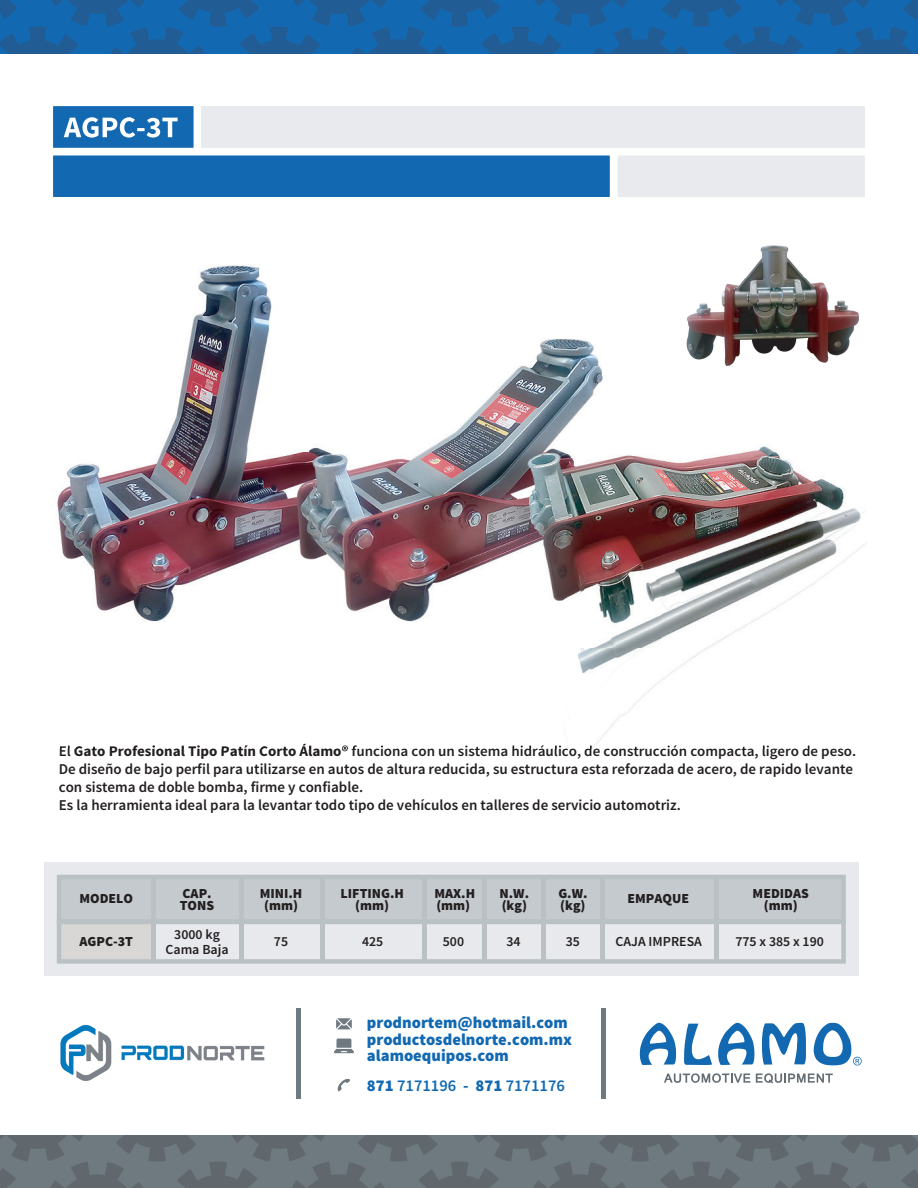
<style>
.page{position:relative;width:918px;height:1188px;background:#fff}
.page>*{position:absolute;margin:0;border:0;box-sizing:border-box;transform-origin:0 0}
.t1{font:900 16.5px/16.5px "Source Sans Pro";color:#1369b1}
.t2{font:600 16.5px "Source Sans Pro";color:#1369b1}
.t3{font:600 15px/18px "Source Sans Pro";color:#231f20}
.t4{font:900 13.8px/12px "Source Sans Pro";color:#231f20}
.t5{font:600 13.8px/15px "Source Sans Pro";color:#231f20;text-align:center}
.s1{font-weight:700}
.s2{font-weight:900}
</style>
<div class="page">
<svg style="left:0;top:1135px;width:918px;height:53px;background:#697279"></svg>
<svg style="left:0;top:0;width:918px;height:53px;background:#1764a6"></svg>
<div style="left:44px;top:862px;width:815px;height:114px;background:#e8e9ed"></div>
<svg style="left:57px;top:875px;width:789px;height:89px"></svg>
<div style="left:151px;top:877px;width:5px;height:84px;background:#bac1c5"></div>
<hr style="left:239px;top:877px;width:4px;height:84px;background:#bac1c5">
<hr style="left:320px;top:877px;width:4px;height:84px;background:#bac1c5">
<hr style="left:482px;top:877px;width:4px;height:84px;background:#bac1c5">
<hr style="left:601px;top:878px;width:4px;height:84px;background:#bac1c5">
<div style="left:714px;top:877px;width:5px;height:84px;background:#bac1c5"></div>
<hr style="left:422px;top:877px;width:4px;height:84px;background:#bac1c5">
<hr style="left:541px;top:876px;width:4px;height:84px;background:#bac1c5">
<img style="left:53px;top:106px;width:814px;height:643px">
<div style="left:202px;top:106px;width:663px;height:42px;background:#e9eaee"></div>
<div style="left:618px;top:156px;width:247px;height:41px;background:#e9eaee"></div>
<img style="left:53px;top:106px;width:140px;height:42px">
<div style="left:53px;top:156px;width:557px;height:41px;background:#1369b1"></div>
<img style="left:64px;top:117px;width:114px;height:21px">
<div style="left:65px;top:166px;width:114px;height:20px;background:#1369b1"></div>
<img style="left:181px;top:164px;width:7px;height:22px">
<img style="left:189px;top:171px;width:14px;height:15px">
<div style="left:205px;top:165px;width:284px;height:21px;background:#1369b1"></div>
<div style="left:495px;top:165px;width:84px;height:21px;background:#1369b1"></div>
<svg style="left:581px;top:165px;width:12px;height:12px"></svg>
<svg style="left:60px;top:746px;width:11px;height:3px"></svg>
<img style="left:75px;top:745px;width:168px;height:4px">
<svg style="left:244px;top:745px;width:4px;height:4px"></svg>
<img style="left:249px;top:746px;width:47px;height:3px">
<svg style="left:299px;top:744px;width:9px;height:5px"></svg>
<img style="left:309px;top:746px;width:32px;height:3px">
<svg style="left:342px;top:745px;width:6px;height:4px"></svg>
<img style="left:349px;top:745px;width:506px;height:4px">
<img style="left:684px;top:242px;width:179px;height:125px">
<img style="left:60px;top:1024px;width:205px;height:58px">
<svg style="left:337px;top:1079px;width:13px;height:12px"></svg>
<svg style="left:336px;top:1018px;width:16px;height:11px"></svg>
<svg style="left:334px;top:1039px;width:20px;height:14px"></svg>
<hr style="left:296px;top:1008px;width:4px;height:90px;background:#6f7980">
<svg style="left:762px;top:1023px;width:44px;height:42px"></svg>
<svg style="left:718px;top:1023px;width:36px;height:42px"></svg>
<svg style="left:640px;top:1023px;width:36px;height:42px"></svg>
<svg style="left:684px;top:1024px;width:28px;height:41px"></svg>
<svg style="left:756px;top:1073px;width:77px;height:10px"></svg>
<svg style="left:664px;top:1073px;width:86px;height:10px"></svg>
<svg style="left:814px;top:1023px;width:48px;height:43px"></svg>
<hr style="left:602px;top:1008px;width:4px;height:90px;background:#6f7980">
<p class="t3" style="left:59px;top:743px;width:799px">El <span class="s1">Gato Profesional Tipo Patín Corto Álamo®</span> funciona con un sistema hidráulico, de construcción compacta, ligero de peso.<br>De diseño de bajo perfil para utilizarse en autos de altura reducida, su estructura esta reforzada de acero, de rapido levante con sistema de doble bomba, firme y confiable.<br>Es la herramienta ideal para la levantar todo tipo de vehículos en talleres de servicio automotriz.</p>
<p class="t4" style="left:79px;top:893px;width:55px">MODELO</p>
<p class="t4" style="left:80px;top:936px;width:55px">AGPC-3T</p>
<p class="t4" style="left:558px;top:888px;width:31px">G.W. (kg)</p>
<p class="t5" style="left:566px;top:934px;width:16px">35</p>
<p class="t5" style="left:616px;top:934px;width:88px">CAJA IMPRESA</p>
<p class="t5" style="left:735px;top:934px;width:90px">775 x 385 x 190</p>
<p class="t4" style="left:180px;top:888px;width:36px">CAP.<br>TONS</p>
<p class="t4" style="left:260px;top:888px;width:44px;text-align:center">MINI.H (mm)</p>
<p class="t4" style="left:341px;top:888px;width:65px;text-align:center">LIFTING.H (mm)</p>
<p class="t4" style="left:500px;top:888px;width:31px">N.W. (kg)</p>
<p class="t4" style="left:628px;top:893px;width:63px">EMPAQUE</p>
<p class="t4" style="left:753px;top:888px;width:58px;text-align:center">MEDIDAS (mm)</p>
<p class="t5" style="left:165px;top:927px;width:65px">3000 kg<br>Cama Baja</p>
<p class="t5" style="left:274px;top:934px;width:16px">75</p>
<p class="t4" style="left:434px;top:888px;width:42px">MAX.H (mm)</p>
<p class="t5" style="left:362px;top:934px;width:23px">425</p>
<p class="t5" style="left:443px;top:934px;width:23px">500</p>
<p class="t5" style="left:506px;top:934px;width:16px">34</p>
<p class="t1" style="left:367px;top:1015px;width:207px">prodnortem@hotmail.com productosdelnorte.com.mx alamoequipos.com</p>
<p class="t2" style="left:367px;top:1075px;width:200px"><span class="s2">871</span> 7171196 <span class="s1">-</span> <span class="s2">871</span> 7171176</p>
</div>
